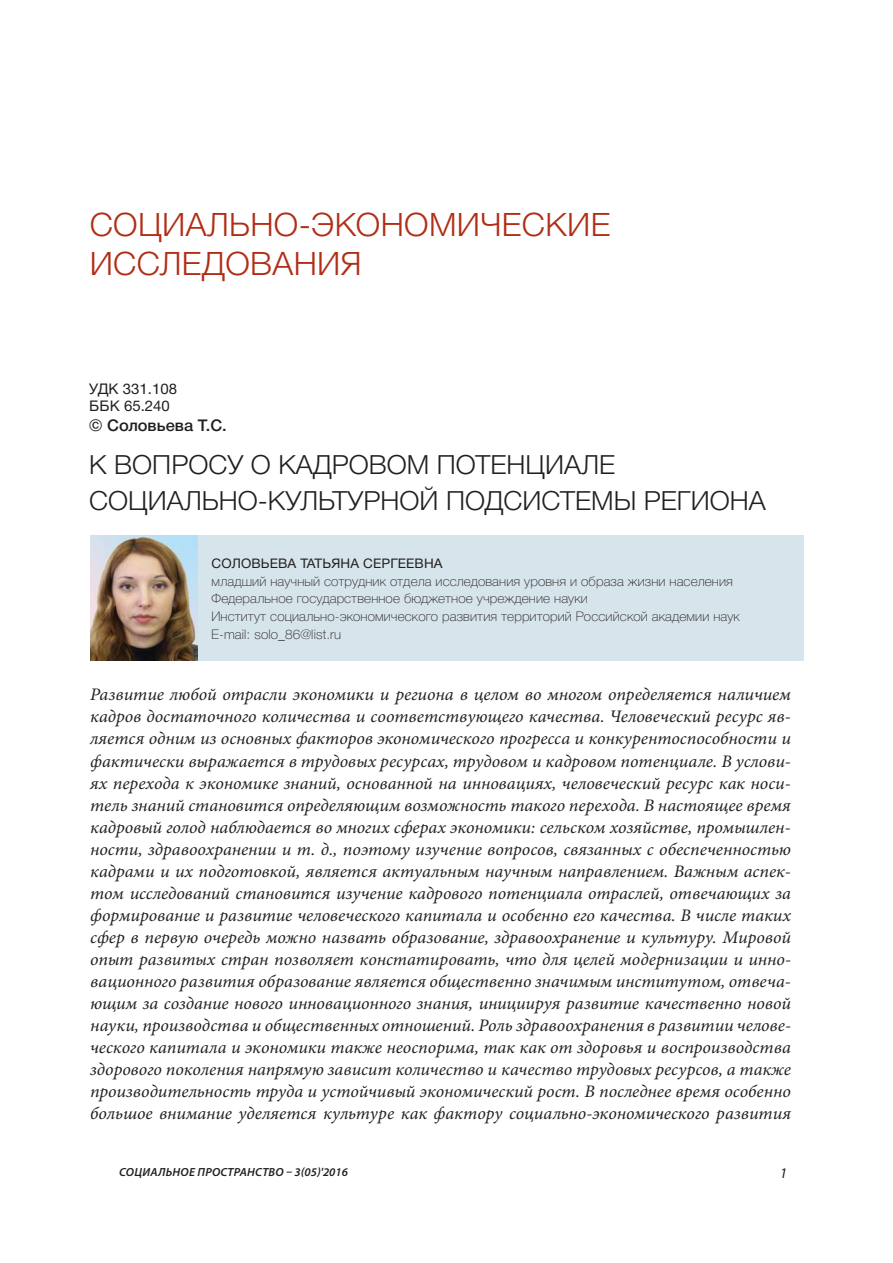
<style>
.page{position:relative;width:893px;height:1263px;background:#fff}
.page>*{position:absolute;margin:0;border:0;box-sizing:border-box;transform-origin:0 0}
.t1{font:300 32.4px/38.8px "Helvetica Neue Cyr";letter-spacing:.01em;color:#b12e15}
.t2{font:300 26.4px/35.2px "Helvetica Neue Cyr";color:#231f20}
.t3{font:italic 17.7px/22px "Minion Pro";color:#231f20;text-align:justify}
.t4{font:500 16.2px "Helvetica Neue Cyr";color:#231f20}
.t5{font:14.7px/17.7px "Helvetica Neue Cyr";color:#231f20}
.t6{font:italic 14.7px "Myriad Pro";color:#231f20}
.t7{font:100 13.2px/17.7px "Helvetica Neue Cyr";letter-spacing:.01em;color:#231f20}
.t8{font:13.2px "Helvetica Neue Cyr";letter-spacing:.01em;color:#231f20}
.t9{font:italic 600 11.7px "Myriad Pro";letter-spacing:.02em;color:#231f20}
</style>
<div class="page">
<div style="left:90px;top:536px;width:714px;height:125px;background:#d6e4eb"></div>
<img style="left:90px;top:536px;width:107px;height:125px">
<h1 class="t1" style="left:90px;top:209px;width:522px">СОЦИАЛЬНО-ЭКОНОМИЧЕСКИЕ<br>ИССЛЕДОВАНИЯ</h1>
<p class="t5" style="left:89px;top:380px;width:89px">УДК 331.108<br>ББК 65.240</p>
<p class="t4" style="left:89px;top:416px;width:139px">© Соловьева Т.С.</p>
<h2 class="t2" style="left:89px;top:450px;width:678px">К ВОПРОСУ О КАДРОВОМ ПОТЕНЦИАЛЕ<br>СОЦИАЛЬНО-КУЛЬТУРНОЙ ПОДСИСТЕМЫ РЕГИОНА</h2>
<p class="t8" style="left:211px;top:556px;width:233px">СОЛОВЬЕВА ТАТЬЯНА СЕРГЕЕВНА</p>
<p class="t7" style="left:211px;top:572px;width:530px">младший научный сотрудник отдела исследования уровня и образа жизни населения Федеральное государственное бюджетное учреждение науки<br>Институт социально-экономического развития территорий Российской академии наук E-mail: solo_86@list.ru</p>
<p class="t3" style="left:90px;top:685px;width:702px">Развитие любой отрасли экономики и региона в целом во многом определяется наличием кадров достаточного количества и соответствующего качества. Человеческий ресурс яв&shy;ляется одним из основных факторов экономического прогресса и конкурентоспособности и фактически выражается в трудовых ресурсах, трудовом и кадровом потенциале. В услови&shy;ях перехода к экономике знаний, основанной на инновациях, человеческий ресурс как носи&shy;тель знаний становится определяющим возможность такого перехода. В настоящее время кадровый голод наблюдается во многих сферах экономики: сельском хозяйстве, промышлен&shy;ности, здравоохранении и т. д., поэтому изучение вопросов, связанных с обеспеченностью кадрами и их подготовкой, является актуальным научным направлением. Важным аспек&shy;том исследований становится изучение кадрового потенциала отраслей, отвечающих за формирование и развитие человеческого капитала и особенно его качества. В числе таких сфер в первую очередь можно назвать образование, здравоохранение и культуру. Мировой опыт развитых стран позволяет констатировать, что для целей модернизации и инно&shy;вационного развития образование является общественно значимым институтом, отвеча&shy;ющим за создание нового инновационного знания, инициируя развитие качественно новой науки, производства и общественных отношений. Роль здравоохранения в развитии челове&shy;ческого капитала и экономики также неоспорима, так как от здоровья и воспроизводства здорового поколения напрямую зависит количество и качество трудовых ресурсов, а также производительность труда и устойчивый экономический рост. В последнее время особенно большое внимание уделяется культуре как фактору социально-экономического развития</p>
<p class="t9" style="left:119px;top:1165px;width:230px">СОЦИАЛЬНОЕ ПРОСТРАНСТВО – 3(05)'2016</p>
<p class="t6" style="left:780px;top:1164px;width:9px">1</p>
</div>
